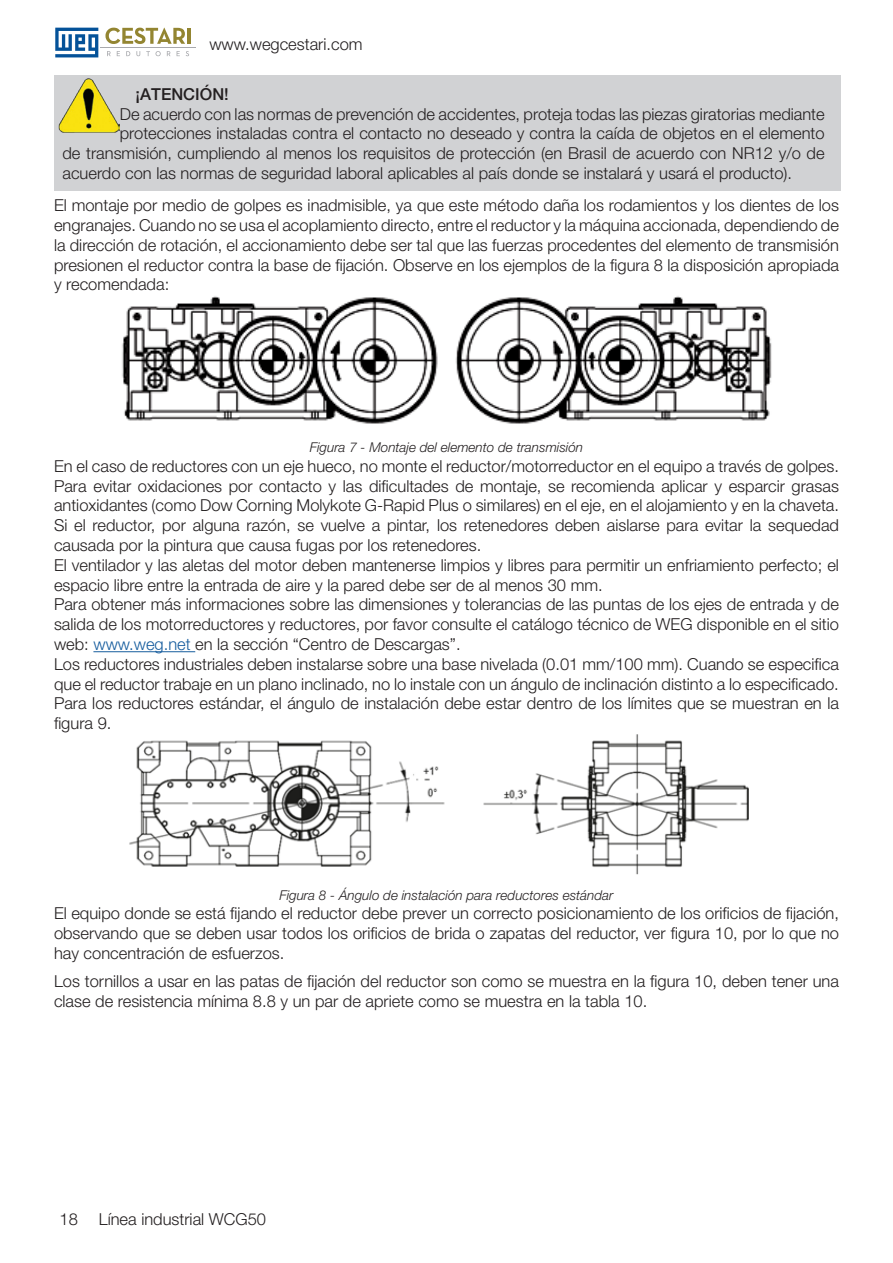
<style>
.page{position:relative;width:893px;height:1263px;background:#fff}
.page>*{position:absolute;margin:0;border:0;box-sizing:border-box;transform-origin:0 0}
.t1{font:300 16.5px/19.8px "Helvetica Neue LT Pro";color:#231f20;text-align:justify}
.t2{font:500 16.5px "Helvetica Neue LT Pro";color:#231f20}
.t3{font:italic 300 13.5px "Helvetica Neue LT Pro";color:#231f20}
.s1{color:#175d9e}
</style>
<div class="page">
<svg style="left:55px;top:28px;width:43px;height:29px"></svg>
<svg style="left:107px;top:51px;width:4px;height:5px"></svg>
<svg style="left:126px;top:51px;width:4px;height:5px"></svg>
<svg style="left:136px;top:51px;width:4px;height:5px"></svg>
<svg style="left:146px;top:51px;width:4px;height:5px"></svg>
<svg style="left:156px;top:51px;width:5px;height:5px"></svg>
<svg style="left:167px;top:51px;width:4px;height:5px"></svg>
<hr style="left:101px;top:47px;width:95px;height:1px;background:#a8a9ad">
<svg style="left:105px;top:28px;width:80px;height:16px"></svg>
<hr style="left:187px;top:28px;width:4px;height:16px;background:#938531">
<hr style="left:93px;top:651px;width:102px;height:1px;background:#175d9e">
<div style="left:54px;top:75px;width:787px;height:116px;background:#d1d2d4"></div>
<img style="left:58px;top:78px;width:62px;height:55px">
<img style="left:122px;top:296px;width:650px;height:128px">
<img style="left:129px;top:734px;width:620px;height:141px">
<p class="t1" style="left:209px;top:34px;width:155px">www.wegcestari.com</p>
<p class="t2" style="left:136px;top:84px;width:95px">¡ATENCIÓN!</p>
<p class="t1" style="left:120px;top:103px;width:706px">De acuerdo con las normas de prevención de accidentes, proteja todas las piezas giratorias mediante</p>
<p class="t1" style="left:120px;top:123px;width:706px">protecciones instaladas contra el contacto no deseado y contra la caída de objetos en el elemento</p>
<p class="t1" style="left:63px;top:143px;width:764px">de transmisión, cumpliendo al menos los requisitos de protección (en Brasil de acuerdo con NR12 y/o de</p>
<p class="t1" style="left:63px;top:163px;width:731px">acuerdo con las normas de seguridad laboral aplicables al país donde se instalará y usará el producto).</p>
<p class="t1" style="left:54px;top:195px;width:786px">El montaje por medio de golpes es inadmisible, ya que este método daña los rodamientos y los dientes de los engranajes. Cuando no se usa el acoplamiento directo, entre el reductor y la máquina accionada, dependiendo de la dirección de rotación, el accionamiento debe ser tal que las fuerzas procedentes del elemento de transmisión presionen el reductor contra la base de fijación. Observe en los ejemplos de la figura 8 la disposición apropiada y recomendada:</p>
<p class="t3" style="left:310px;top:439px;width:275px">Figura 7 - Montaje del elemento de transmisión</p>
<p class="t1" style="left:54px;top:456px;width:786px">En el caso de reductores con un eje hueco, no monte el reductor/motorreductor en el equipo a través de golpes.<br>Para evitar oxidaciones por contacto y las dificultades de montaje, se recomienda aplicar y esparcir grasas antioxidantes (como Dow Corning Molykote G-Rapid Plus o similares) en el eje, en el alojamiento y en la chaveta.</p>
<p class="t1" style="left:54px;top:515px;width:787px">Si el reductor, por alguna razón, se vuelve a pintar, los retenedores deben aislarse para evitar la sequedad causada por la pintura que causa fugas por los retenedores.</p>
<p class="t1" style="left:54px;top:555px;width:786px">El ventilador y las aletas del motor deben mantenerse limpios y libres para permitir un enfriamiento perfecto; el espacio libre entre la entrada de aire y la pared debe ser de al menos 30 mm.</p>
<p class="t1" style="left:54px;top:594px;width:786px">Para obtener más informaciones sobre las dimensiones y tolerancias de las puntas de los ejes de entrada y de salida de los motorreductores y reductores, por favor consulte el catálogo técnico de WEG disponible en el sitio web: <span class="s1">www.weg.net</span> en la sección “Centro de Descargas”.</p>
<p class="t1" style="left:54px;top:654px;width:786px">Los reductores industriales deben instalarse sobre una base nivelada (0.01 mm/100 mm). Cuando se especifica que el reductor trabaje en un plano inclinado, no lo instale con un ángulo de inclinación distinto a lo especificado.<br>Para los reductores estándar, el ángulo de instalación debe estar dentro de los límites que se muestran en la figura 9.</p>
<p class="t3" style="left:279px;top:887px;width:336px">Figura 8 - Ángulo de instalación para reductores estándar</p>
<p class="t1" style="left:54px;top:903px;width:787px">El equipo donde se está fijando el reductor debe prever un correcto posicionamiento de los orificios de fijación, observando que se deben usar todos los orificios de brida o zapatas del reductor, ver figura 10, por lo que no hay concentración de esfuerzos.</p>
<p class="t1" style="left:54px;top:971px;width:786px">Los tornillos a usar en las patas de fijación del reductor son como se muestra en la figura 10, deben tener una clase de resistencia mínima 8.8 y un par de apriete como se muestra en la tabla 10.</p>
<p class="t1" style="left:60px;top:1208px;width:20px">18</p>
<p class="t1" style="left:99px;top:1208px;width:169px">Línea industrial WCG50</p>
</div>
